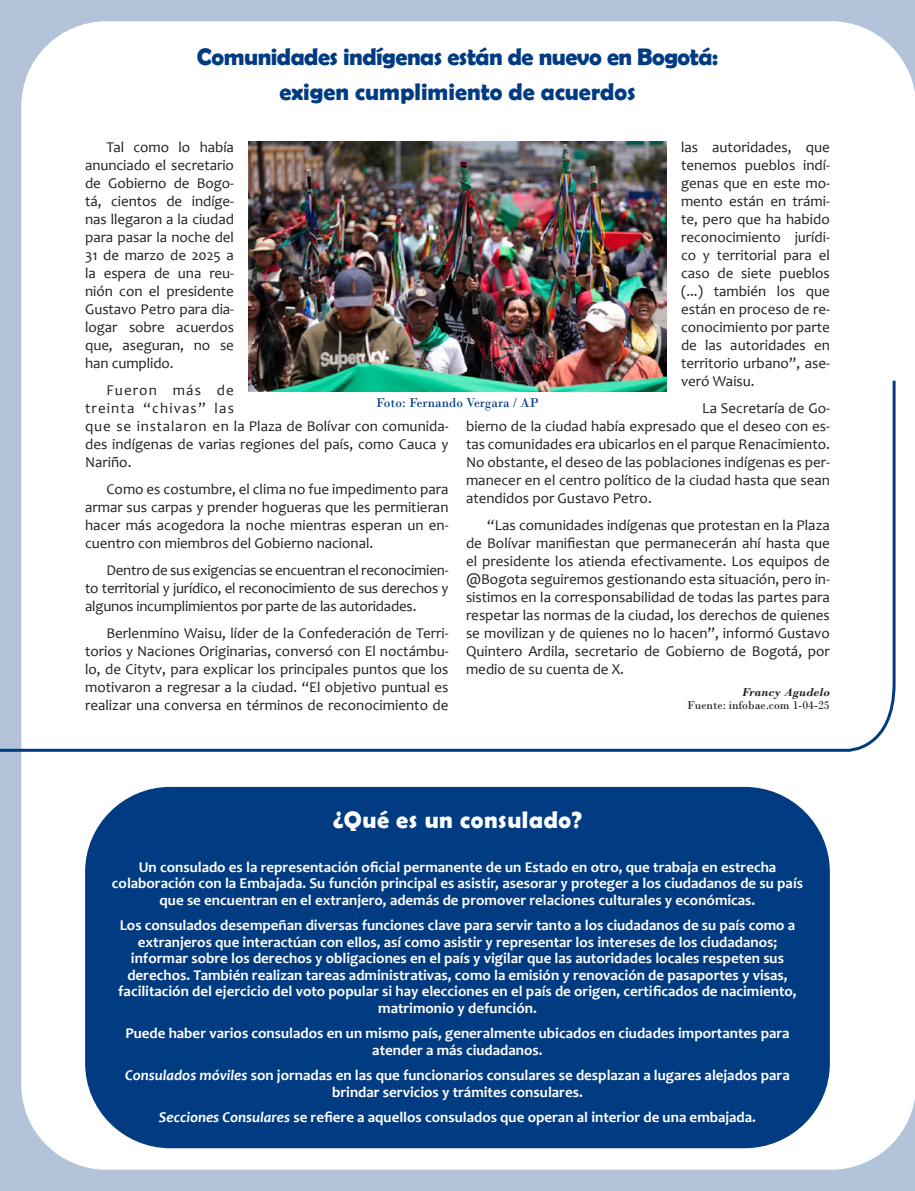
<style>
.page{position:relative;width:915px;height:1191px;background:#fff}
.page>*{position:absolute;margin:0;border:0;box-sizing:border-box;transform-origin:0 0}
.Título{font:700 24px "Berlin Sans FB Demi";letter-spacing:-.02em;color:#013b82}
.Título-2{font:700 24px "Berlin Sans FB Demi";color:#013b82}
.Título_Recuadro_Azul{font:700 24px "Berlin Sans FB Demi";letter-spacing:.025em;color:#fff}
.Texto{font:15px/18px "Candara";color:#231f20;text-align:justify}
.Texto_recuadro_azul{font:700 15px/16.5px "Candara";color:#fff;text-align:center}
.Leyenda{font:13.5px "Bodoni";color:#013b82}
.Firma{font:12px "Bodoni";color:#231f20}
.Firma-2{font:italic 700 12px "Bodoni";color:#231f20}
.s1{font-style:italic}
</style>
<div class="page">
<div style="left:0;top:0;width:914px;height:1191px;background:#b3c4da"></div>
<div style="left:21px;top:21px;width:893px;height:1148px;background:#fff"></div>
<svg style="left:914px;top:21px;width:1px;height:1148px"></svg>
<div style="left:0;top:378px;width:896px;height:375px;background:#fff"></div>
<div style="left:85px;top:787px;width:744px;height:361px;background:#013b82;border-radius:85px"></div>
<img style="left:248px;top:141px;width:418px;height:252px">
<div style="left:247px;top:393px;width:421px;height:19px;background:#fff"></div>
<p class="Título" style="left:197px;top:43px;width:522px">Comunidades indígenas están de nuevo en Bogotá:</p>
<p class="Título-2" style="left:279px;top:77px;width:357px">exigen cumplimiento de acuerdos</p>
<p class="Texto" style="left:85px;top:138px;width:150px;text-indent:21px">Tal como lo había anunciado el secretario de Gobierno de Bogo&shy;tá, cientos de indíge&shy;nas llegaron a la ciudad para pasar la noche del 31 de marzo de 2025 a la espera de una reu&shy;nión con el presidente Gustavo Petro para dia&shy;logar sobre acuerdos que, aseguran, no se han cumplido.</p>
<p class="Texto" style="left:85px;top:381px;width:365px;text-align:left;text-indent:21px">Fueron más de<br>treinta “chivas” las<br>que se instalaron en la Plaza de Bolívar con comunida&shy;des indígenas de varias regiones del país, como Cauca y<br>Nariño.</p>
<p class="Texto" style="left:85px;top:480px;width:365px;text-indent:21px">Como es costumbre, el clima no fue impedimento para armar sus carpas y prender hogueras que les permitieran hacer más acogedora la noche mientras esperan un en&shy;cuentro con miembros del Gobierno nacional.</p>
<p class="Texto" style="left:85px;top:561px;width:365px;text-indent:21px">Dentro de sus exigencias se encuentran el reconocimien&shy;to territorial y jurídico, el reconocimiento de sus derechos y algunos incumplimientos por parte de las autoridades.</p>
<p class="Texto" style="left:85px;top:624px;width:365px;text-indent:21px">Berlenmino Waisu, líder de la Confederación de Terri&shy;torios y Naciones Originarias, conversó con El noctámbu&shy;lo, de Citytv, para explicar los principales puntos que los motivaron a regresar a la ciudad. “El objetivo puntual es realizar una conversa en términos de reconocimiento de</p>
<p class="Texto" style="left:680px;top:138px;width:150px">las autoridades, que tenemos pueblos indí&shy;genas que en este mo&shy;mento están en trámi&shy;te, pero que ha habido reconocimiento jurídi&shy;co y territorial para el caso de siete pueblos (...) también los que están en proceso de re&shy;conocimiento por parte de las autoridades en territorio urbano”, ase&shy;veró Waisu.</p>
<p class="Texto" style="left:466px;top:399px;width:365px;text-indent:236px">La Secretaría de Go&shy;bierno de la ciudad había expresado que el deseo con es&shy;tas comunidades era ubicarlos en el parque Renacimiento.<br>No obstante, el deseo de las poblaciones indígenas es per&shy;manecer en el centro político de la ciudad hasta que sean atendidos por Gustavo Petro.</p>
<p class="Texto" style="left:466px;top:516px;width:365px;text-indent:21px">“Las comunidades indígenas que protestan en la Plaza de Bolívar manifiestan que permanecerán ahí hasta que el presidente los atienda efectivamente. Los equipos de @Bogota seguiremos gestionando esta situación, pero in&shy;sistimos en la corresponsabilidad de todas las partes para respetar las normas de la ciudad, los derechos de quienes se movilizan y de quienes no lo hacen”, informó Gustavo Quintero Ardila, secretario de Gobierno de Bogotá, por medio de su cuenta de X.</p>
<p class="Firma-2" style="left:741px;top:685px;width:89px">Francy Agudelo</p>
<p class="Firma" style="left:687px;top:698px;width:144px">Fuente: infobae.com 1-04-25</p>
<p class="Leyenda" style="left:376px;top:394px;width:164px">Foto: Fernando Vergara / AP</p>
<p class="Título_Recuadro_Azul" style="left:333px;top:806px;width:250px">¿Qué es un consulado?</p>
<p class="Texto_recuadro_azul" style="left:139px;top:858px;width:639px">Un consulado es la representación oficial permanente de un Estado en otro, que trabaja en estrecha</p>
<p class="Texto_recuadro_azul" style="left:112px;top:875px;width:692px">colaboración con la Embajada. Su función principal es asistir, asesorar y proteger a los ciudadanos de su país que se encuentran en el extranjero, además de promover relaciones culturales y económicas.</p>
<p class="Texto_recuadro_azul" style="left:120px;top:917px;width:677px">Los consulados desempeñan diversas funciones clave para servir tanto a los ciudadanos de su país como a</p>
<p class="Texto_recuadro_azul" style="left:138px;top:933px;width:640px">extranjeros que interactúan con ellos, así como asistir y representar los intereses de los ciudadanos;</p>
<p class="Texto_recuadro_azul" style="left:131px;top:950px;width:654px">informar sobre los derechos y obligaciones en el país y vigilar que las autoridades locales respeten sus</p>
<p class="Texto_recuadro_azul" style="left:127px;top:966px;width:661px">derechos. También realizan tareas administrativas, como la emisión y renovación de pasaportes y visas,</p>
<p class="Texto_recuadro_azul" style="left:118px;top:983px;width:679px">facilitación del ejercicio del voto popular si hay elecciones en el país de origen, certificados de nacimiento, matrimonio y defunción.</p>
<p class="Texto_recuadro_azul" style="left:125px;top:1025px;width:665px">Puede haber varios consulados en un mismo país, generalmente ubicados en ciudades importantes para</p>
<p class="Texto_recuadro_azul" style="left:372px;top:1041px;width:172px">atender a más ciudadanos.</p>
<p class="Texto_recuadro_azul" style="left:125px;top:1067px;width:666px"><span class="s1">Consulados móviles</span> son jornadas en las que funcionarios consulares se desplazan a lugares alejados para</p>
<p class="Texto_recuadro_azul" style="left:332px;top:1083px;width:252px">brindar servicios y trámites consulares.</p>
<p class="Texto_recuadro_azul" style="left:159px;top:1109px;width:598px"><span class="s1">Secciones Consulares</span> se refiere a aquellos consulados que operan al interior de una embajada.</p>
</div>
